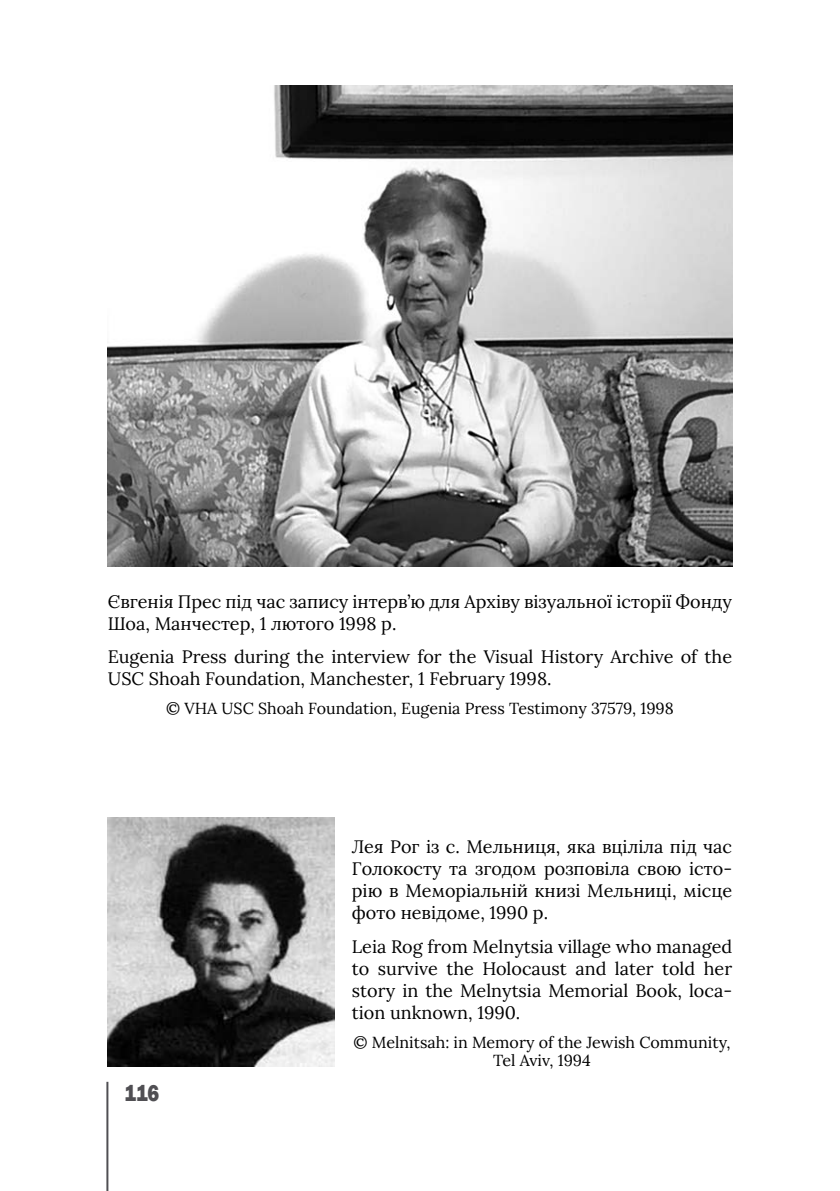
<style>
.page{position:relative;width:840px;height:1191px;background:#fff}
.page>*{position:absolute;margin:0;border:0;box-sizing:border-box;transform-origin:0 0}
.t1{font:800 24px "Franklin Gothic";color:#504f53;scale:.83 1}
.t2{font:18px/22px "Lora";color:#000}
.t3{font:16px/18px "Lora";color:#000;text-align:center}
</style>
<div class="page">
<hr style="left:106px;top:1081px;width:2px;height:110px;background:#504f53">
<img style="left:108px;top:817px;width:226px;height:249px">
<img style="left:108px;top:85px;width:623px;height:481px">
<p class="t2" style="left:108px;top:589px;width:625px">Євгенія Прес під час запису інтерв’ю для Архіву візуальної історії Фонду<br>Шоа, Манчестер, 1 лютого 1998 р.</p>
<p class="t2" style="left:108px;top:644px;width:625px">Eugenia Press during the interview for the Visual History Archive of the<br>USC Shoah Foundation, Manchester, 1 February 1998.</p>
<p class="t3" style="left:166px;top:698px;width:509px">© VHA USC Shoah Foundation, Eugenia Press Testimony 37579, 1998</p>
<h1 class="t1" style="left:124px;top:1077px;width:44px">116</h1>
<p class="t2" style="left:351px;top:835px;width:381px;text-align:justify">Лея Рог із с. Мельниця, яка вціліла під час Голокосту та згодом розповіла свою істо&shy;рію в Меморіальній книзі Мельниці, місце фото невідоме, 1990 р.</p>
<p class="t2" style="left:351px;top:934px;width:381px;text-align:justify">Leia Rog from Melnytsia village who managed to survive the Holocaust and later told her story in the Melnytsia Memorial Book, loca&shy;tion unknown, 1990.</p>
<p class="t3" style="left:353px;top:1032px;width:378px">© Melnitsah: in Memory of the Jewish Community,<br>Tel Aviv, 1994</p>
</div>
